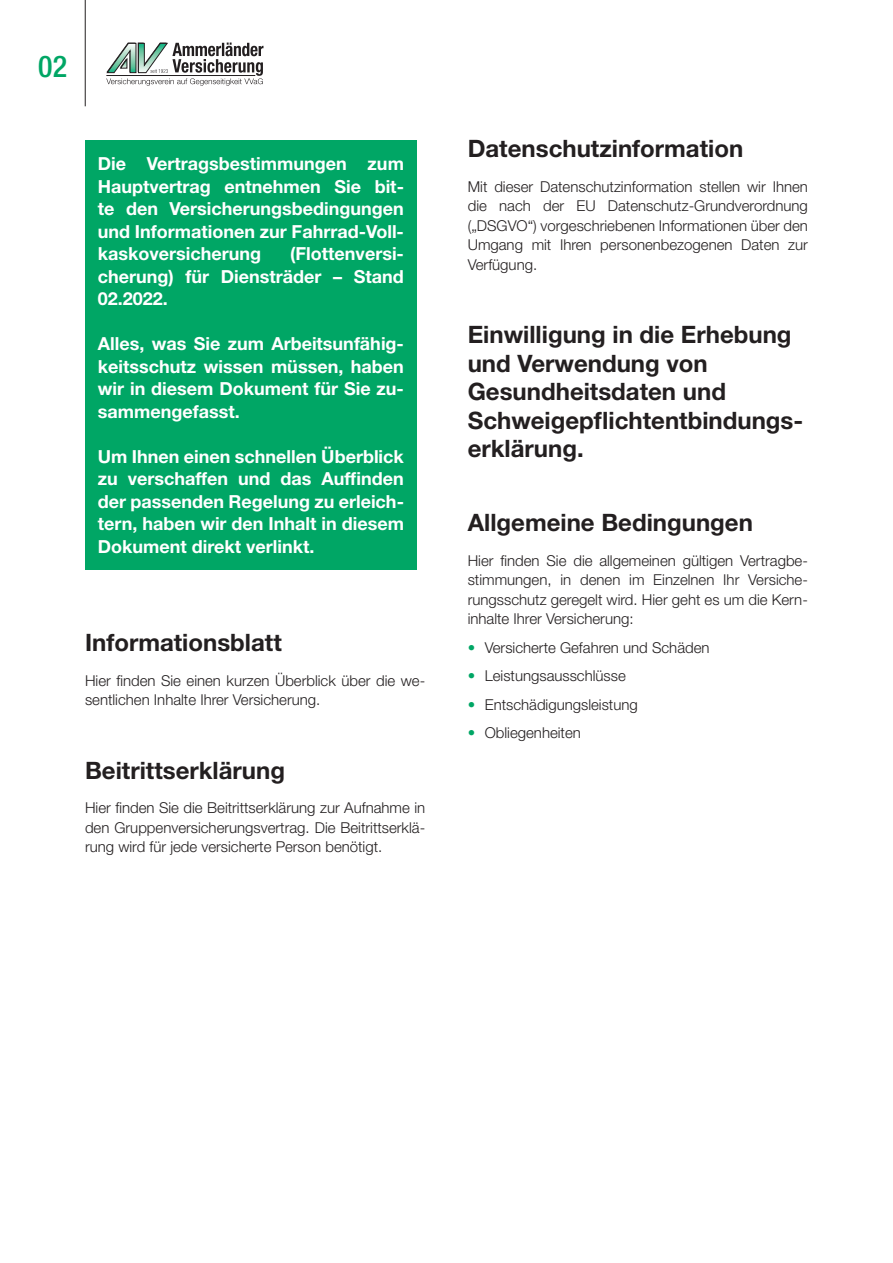
<style>
.page{position:relative;width:893px;height:1263px;background:#fff}
.page>*{position:absolute;margin:0;border:0;box-sizing:border-box;transform-origin:0 0}
.t1{font:500 condensed 30px "Helvetica Neue LT Std";color:#00a665}
.t2{font:700 24px/28.5px "Helvetica Neue LT Std";color:#231f20}
.t3{font:700 18px/22.5px "Helvetica Neue LT Std";color:#fff;text-align:justify}
.t4{font:300 15px/19.5px "Helvetica Neue LT Std";color:#231f20;text-align:justify}
.s1{color:#00a665}
</style>
<div class="page">
<hr style="left:85px;top:0;width:1px;height:106px;background:#231f20">
<div style="left:85px;top:140px;width:332px;height:430px;background:#00a665"></div>
<svg style="left:106px;top:43px;width:157px;height:43px"></svg>
<hr style="left:106px;top:75px;width:149px;height:1px;background:#231f20">
<h1 class="t1" style="left:38px;top:48px;width:30px">02</h1>
<p class="t3" style="left:98px;top:152px;width:308px">Die Vertragsbestimmungen zum Hauptvertrag entnehmen Sie bit&shy;te den Versicherungsbedingungen und Informationen zur Fahrrad-Voll&shy;kaskoversicherung</p>
<p class="t3" style="left:98px;top:242px;width:308px;text-indent:192px">(Flottenversi&shy;cherung) für Diensträder – Stand 02.2022.</p>
<p class="t3" style="left:98px;top:332px;width:308px">Alles, was Sie zum Arbeitsunfähig&shy;keitsschutz wissen müssen, haben wir in diesem Dokument für Sie zu&shy;sammengefasst.</p>
<p class="t3" style="left:98px;top:445px;width:308px">Um Ihnen einen schnellen Überblick zu verschaffen und das Auffinden der passenden Regelung zu erleich&shy;tern, haben wir den Inhalt in diesem Dokument direkt verlinkt.</p>
<h2 class="t2" style="left:85px;top:628px;width:198px">Informationsblatt</h2>
<p class="t4" style="left:85px;top:670px;width:342px">Hier finden Sie einen kurzen Überblick über die we&shy;sentlichen Inhalte Ihrer Versicherung.</p>
<h2 class="t2" style="left:85px;top:755px;width:201px">Beitrittserklärung</h2>
<p class="t4" style="left:85px;top:798px;width:342px">Hier finden Sie die Beitrittserklärung zur Aufnahme in den Gruppenversicherungsvertrag. Die Beitrittserklä&shy;rung wird für jede versicherte Person benötigt.</p>
<h2 class="t2" style="left:468px;top:134px;width:277px">Datenschutzinformation</h2>
<p class="t4" style="left:468px;top:177px;width:342px">Mit dieser Datenschutzinformation stellen wir Ihnen die nach der EU Datenschutz-Grundverordnung („DSGVO“) vorgeschriebenen Informationen über den Umgang mit Ihren personenbezogenen Daten zur Verfügung.</p>
<h2 class="t2" style="left:468px;top:320px;width:337px">Einwilligung in die Erhebung und Verwendung von<br>Gesundheitsdaten und<br>Schweigepflichtentbindungs&shy;erklärung.</h2>
<h2 class="t2" style="left:468px;top:508px;width:287px">Allgemeine Bedingungen</h2>
<p class="t4" style="left:468px;top:550px;width:342px">Hier finden Sie die allgemeinen gültigen Vertragbe&shy;stimmungen, in denen im Einzelnen Ihr Versiche&shy;rungsschutz geregelt wird. Hier geht es um die Kern&shy;inhalte Ihrer Versicherung:</p>
<p class="t4" style="left:468px;top:637px;width:243px"><span class="s1">•</span> Versicherte Gefahren und Schäden</p>
<p class="t4" style="left:468px;top:666px;width:160px"><span class="s1">•</span> Leistungsausschlüsse</p>
<p class="t4" style="left:468px;top:694px;width:172px"><span class="s1">•</span> Entschädigungsleistung</p>
<p class="t4" style="left:468px;top:723px;width:115px"><span class="s1">•</span> Obliegenheiten</p>
</div>
